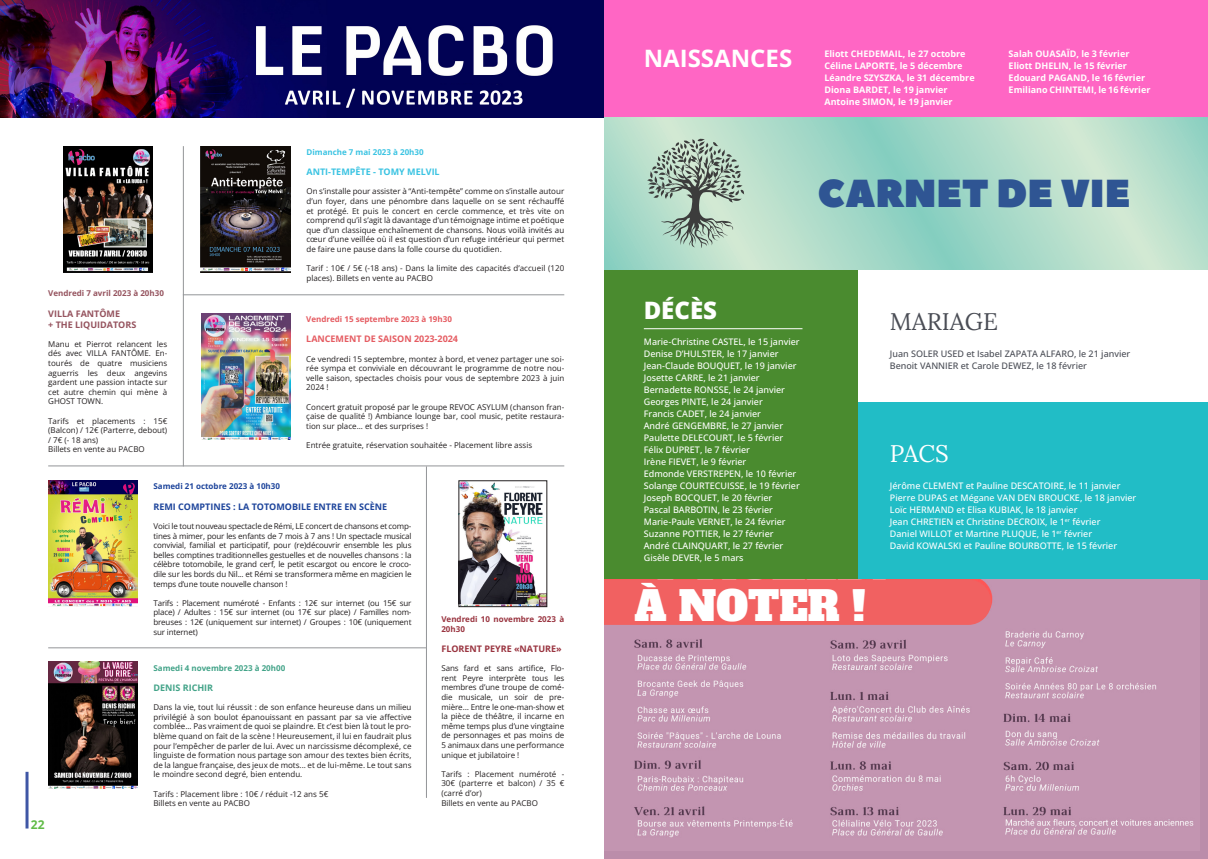
<style>
.page{position:relative;width:1208px;height:859px;background:#fff}
.page>*{position:absolute;margin:0;border:0;box-sizing:border-box;transform-origin:0 0}
.t1{font:40px "Alfa Slab One";color:#fff}
.t2{font:39px "Peace Sans";color:#2f5593}
.t3{font:700 24px "Open Sans";color:#fff}
.t4{font:24px "Lora";color:#4a4d55}
.t5{font:800 24px "Open Sans";color:#fff}
.t6{font:24px "Lora";color:#fff}
.t7{font:700 12px "Open Sans";color:#60bb46}
.t8{font:500 9px "Open Sans";color:#fff}
.t9{font:700 9px "Open Sans";color:#fff}
.t10{font:500 9px "Open Sans";color:#4a4d55}
.t11{font:700 9px "Open Sans";color:#1d449b}
.t12{font:700 9px "Open Sans";color:#95535e}
.t13{font:700 9px "Open Sans";color:#e55b61}
.t14{font:700 9px "Open Sans";color:#3ac3e2}
.t15{font:700 9px "Open Sans";color:#99333f}
.t16{font:700 9px "Open Sans";color:#42a388}
.t17{font:8px/9.6px "Open Sans";color:#231f20;text-align:justify}
.t18{font:700 8px "Open Sans";color:#e55b61}
.t19{font:700 8px/9.6px "Open Sans";color:#99333f}
.t20{font:700 8px "Open Sans";color:#1d449b}
.t21{font:700 8px "Open Sans";color:#42a388}
.t22{font:700 8px "Open Sans";color:#95535e}
.t23{font:700 8px "Open Sans";color:#3ac3e2}
</style>
<div class="page">
<hr style="left:26px;top:772px;width:3px;height:56px;background:#3f56a5">
<div style="left:604px;top:0;width:604px;height:119px;background:#ff66c4"></div>
<div style="left:604px;top:269px;width:254px;height:318px;background:#4a8b2f"></div>
<div style="left:858px;top:403px;width:350px;height:184px;background:#21bdc6"></div>
<svg style="left:604px;top:118px;width:604px;height:151px;background:#addbc9"></svg>
<hr style="left:644px;top:328px;width:158px;height:1px;background:#fff">
<svg style="left:647px;top:139px;width:97px;height:109px;background:#a3bbac"></svg>
<div style="left:604px;top:580px;width:604px;height:279px;background:#c395b1"></div>
<img style="left:0;top:0;width:604px;height:118px">
<img style="left:63px;top:146px;width:89px;height:126px">
<img style="left:201px;top:313px;width:89px;height:127px">
<img style="left:48px;top:481px;width:89px;height:126px">
<img style="left:460px;top:482px;width:85px;height:123px">
<div style="left:458px;top:480px;width:89px;height:127px;border:1px solid #231f20"></div>
<img style="left:48px;top:662px;width:89px;height:126px">
<img style="left:201px;top:146px;width:89px;height:126px">
<hr style="left:48px;top:465px;width:516px;height:1px;background:#939598">
<hr style="left:183px;top:294px;width:381px;height:1px;background:#939598">
<hr style="left:48px;top:647px;width:378px;height:1px;background:#939598">
<hr style="left:183px;top:146px;width:1px;height:320px;background:#939598">
<hr style="left:426px;top:466px;width:1px;height:332px;background:#939598">
<img style="left:634px;top:579px;width:565px;height:259px">
<div style="left:604px;top:579px;width:387px;height:46px;background:#f16161"></div>
<p class="t22" style="left:48px;top:288px;width:117px">Vendredi 7 avril 2023 à 20h30</p>
<p class="t12" style="left:48px;top:307px;width:73px">VILLA FANTÔME</p>
<p class="t12" style="left:48px;top:318px;width:90px">+ THE LIQUIDATORS</p>
<p class="t17" style="left:48px;top:339px;width:121px">Manu et Pierrot relancent les dés avec VILLA FANTÔME. En&shy;tourés de quatre musiciens aguerris les deux angevins gardent une passion intacte sur cet autre chemin qui mène à GHOST TOWN.</p>
<p class="t17" style="left:48px;top:416px;width:121px">Tarifs et placements : 15€ (Balcon) / 12€ (Parterre, debout) / 7€ (- 18 ans)</p>
<p class="t17" style="left:48px;top:445px;width:98px">Billets en vente au PACBO</p>
<p class="t23" style="left:306px;top:146px;width:119px">Dimanche 7 mai 2023 à 20h30</p>
<p class="t14" style="left:306px;top:166px;width:135px">ANTI-TEMPÊTE - TOMY MELVIL</p>
<p class="t17" style="left:306px;top:186px;width:259px">On s’installe pour assister à “Anti-tempête” comme on s’installe autour d’un foyer, dans une pénombre dans laquelle on se sent réchauffé et protégé. Et puis le concert en cercle commence, et très vite on comprend qu’il s’agit là davantage d’un témoignage intime et poétique que d’un classique enchaînement de chansons. Nous voilà invités au cœur d’une veillée où il est question d’un refuge intérieur qui permet de faire une pause dans la folle course du quotidien.</p>
<p class="t17" style="left:306px;top:263px;width:259px">Tarif : 10€ / 5€ (-18 ans) - Dans la limite des capacités d’accueil (120 places). Billets en vente au PACBO</p>
<p class="t18" style="left:306px;top:314px;width:147px">Vendredi 15 septembre 2023 à 19h30</p>
<p class="t13" style="left:306px;top:333px;width:153px">LANCEMENT DE SAISON 2023-2024</p>
<p class="t17" style="left:306px;top:354px;width:259px">Ce vendredi 15 septembre, montez à bord, et venez partager une soi&shy;rée sympa et conviviale en découvrant le programme de notre nou&shy;velle saison, spectacles choisis pour vous de septembre 2023 à juin 2024 !</p>
<p class="t17" style="left:306px;top:402px;width:259px">Concert gratuit proposé par le groupe REVOC ASYLUM (chanson fran&shy;çaise de qualité !) Ambiance lounge bar, cool music, petite restaura&shy;tion sur place... et des surprises !</p>
<p class="t17" style="left:306px;top:440px;width:227px">Entrée gratuite, réservation souhaitée - Placement libre assis</p>
<h3 class="t7" style="left:31px;top:816px;width:15px">22</h3>
<p class="t20" style="left:153px;top:481px;width:128px">Samedi 21 octobre 2023 à 10h30</p>
<p class="t11" style="left:153px;top:500px;width:235px">REMI COMPTINES : LA TOTOMOBILE ENTRE EN SCÈNE</p>
<p class="t17" style="left:153px;top:521px;width:259px">Voici le tout nouveau spectacle de Rémi, LE concert de chansons et comp&shy;tines à mimer, pour les enfants de 7 mois à 7 ans ! Un spectacle musical convivial, familial et participatif, pour (re)découvrir ensemble les plus belles comptines traditionnelles gestuelles et de nouvelles chansons : la célèbre totomobile, le grand cerf, le petit escargot ou encore le croco&shy;dile sur les bords du Nil... et Rémi se transformera même en magicien le temps d’une toute nouvelle chanson !</p>
<p class="t17" style="left:153px;top:598px;width:259px">Tarifs : Placement numéroté - Enfants : 12€ sur internet (ou 15€ sur place) / Adultes : 15€ sur internet (ou 17€ sur place) / Familles nom&shy;breuses : 12€ (uniquement sur internet) / Groupes : 10€ (uniquement sur internet)</p>
<p class="t21" style="left:153px;top:662px;width:133px">Samedi 4 novembre 2023 à 20h00</p>
<p class="t16" style="left:153px;top:681px;width:61px">DENIS RICHIR</p>
<p class="t17" style="left:153px;top:702px;width:259px">Dans la vie, tout lui réussit : de son enfance heureuse dans un milieu privilégié à son boulot épanouissant en passant par sa vie affective comblée... Pas vraiment de quoi se plaindre. Et c’est bien là tout le pro&shy;blème quand on fait de la scène ! Heureusement, il lui en faudrait plus pour l’empêcher de parler de lui. Avec un narcissisme décomplexé, ce linguiste de formation nous partage son amour des textes bien écrits, de la langue française, des jeux de mots... et de lui-même. Le tout sans le moindre second degré, bien entendu.</p>
<p class="t17" style="left:153px;top:789px;width:176px">Tarifs : Placement libre : 10€ / réduit -12 ans 5€</p>
<p class="t17" style="left:153px;top:798px;width:98px">Billets en vente au PACBO</p>
<p class="t19" style="left:441px;top:614px;width:124px">Vendredi 10 novembre 2023 à<br>20h30</p>
<p class="t15" style="left:441px;top:642px;width:122px">FLORENT PEYRE «NATURE»</p>
<p class="t17" style="left:441px;top:663px;width:124px">Sans fard et sans artifice, Flo&shy;rent Peyre interprète tous les membres d’une troupe de comé&shy;die musicale, un soir de pre&shy;mière… Entre le one-man-show et la pièce de théâtre, il incarne en même temps plus d’une vingtaine de personnages et pas moins de 5 animaux dans une performance unique et jubilatoire !</p>
<p class="t17" style="left:441px;top:769px;width:124px">Tarifs : Placement numéroté - 30€ (parterre et balcon) / 35 € (carré d’or)</p>
<p class="t17" style="left:441px;top:798px;width:98px">Billets en vente au PACBO</p>
<p class="t3" style="left:643px;top:42px;width:150px">NAISSANCES</p>
<p class="t9" style="left:824px;top:47px;width:143px">Eliott CHEDEMAIL, le 27 octobre</p>
<p class="t9" style="left:824px;top:59px;width:140px">Céline LAPORTE, le 5 décembre</p>
<p class="t9" style="left:824px;top:71px;width:152px">Léandre SZYSZKA, le 31 décembre</p>
<p class="t9" style="left:824px;top:83px;width:125px">Diona BARDET, le 19 janvier</p>
<p class="t9" style="left:824px;top:95px;width:130px">Antoine SIMON, le 19 janvier</p>
<p class="t9" style="left:1008px;top:47px;width:122px">Salah OUASAÏD, le 3 février</p>
<p class="t9" style="left:1008px;top:59px;width:120px">Eliott DHELIN, le 15 février</p>
<p class="t9" style="left:1008px;top:71px;width:138px">Edouard PAGAND, le 16 février</p>
<p class="t9" style="left:1008px;top:83px;width:143px">Emiliano CHINTEMI, le 16 février</p>
<p class="t2" style="left:817px;top:167px;width:314px">CARNET DE VIE</p>
<p class="t5" style="left:643px;top:293px;width:75px">DÉCÈS</p>
<p class="t8" style="left:644px;top:335px;width:157px">Marie-Christine CASTEL, le 15 janvier</p>
<p class="t8" style="left:644px;top:347px;width:136px">Denise D’HULSTER, le 17 janvier</p>
<p class="t8" style="left:644px;top:359px;width:154px">Jean-Claude BOUQUET, le 19 janvier</p>
<p class="t8" style="left:644px;top:371px;width:117px">Josette CARRE, le 21 janvier</p>
<p class="t8" style="left:644px;top:383px;width:143px">Bernadette RONSSE, le 24 janvier</p>
<p class="t8" style="left:644px;top:395px;width:120px">Georges PINTE, le 24 janvier</p>
<p class="t8" style="left:644px;top:407px;width:119px">Francis CADET, le 24 janvier</p>
<p class="t8" style="left:644px;top:419px;width:141px">André GENGEMBRE, le 27 janvier</p>
<p class="t8" style="left:644px;top:431px;width:141px">Paulette DELECOURT, le 5 février</p>
<p class="t8" style="left:644px;top:443px;width:108px">Félix DUPRET, le 7 février</p>
<p class="t8" style="left:644px;top:455px;width:104px">Irène FIEVET, le 9 février</p>
<p class="t8" style="left:644px;top:467px;width:154px">Edmonde VERSTREPEN, le 10 février</p>
<p class="t8" style="left:644px;top:479px;width:158px">Solange COURTECUISSE, le 19 février</p>
<p class="t8" style="left:644px;top:491px;width:130px">Joseph BOCQUET, le 20 février</p>
<p class="t8" style="left:644px;top:503px;width:131px">Pascal BARBOTIN, le 23 février</p>
<p class="t8" style="left:644px;top:515px;width:143px">Marie-Paule VERNET, le 24 février</p>
<p class="t8" style="left:644px;top:527px;width:131px">Suzanne POTTIER, le 27 février</p>
<p class="t8" style="left:644px;top:539px;width:141px">André CLAINQUART, le 27 février</p>
<p class="t8" style="left:644px;top:551px;width:101px">Gisèle DEVER, le 5 mars</p>
<p class="t4" style="left:889px;top:303px;width:110px">MARIAGE</p>
<p class="t10" style="left:890px;top:347px;width:242px">Juan SOLER USED et Isabel ZAPATA ALFARO, le 21 janvier</p>
<p class="t10" style="left:890px;top:359px;width:199px">Benoit VANNIER et Carole DEWEZ, le 18 février</p>
<p class="t6" style="left:890px;top:435px;width:61px">PACS</p>
<p class="t8" style="left:890px;top:479px;width:232px">Jérôme CLEMENT et Pauline DESCATOIRE, le 11 janvier</p>
<p class="t8" style="left:890px;top:491px;width:248px">Pierre DUPAS et Mégane VAN DEN BROUCKE, le 18 janvier</p>
<p class="t8" style="left:890px;top:503px;width:189px">Loïc HERMAND et Elisa KUBIAK, le 18 janvier</p>
<p class="t8" style="left:890px;top:515px;width:212px">Jean CHRETIEN et Christine DECROIX, le 1<sup>er</sup> février</p>
<p class="t8" style="left:890px;top:527px;width:204px">Daniel WILLOT et Martine PLUQUE, le 1<sup>er</sup> février</p>
<p class="t8" style="left:890px;top:539px;width:229px">David KOWALSKI et Pauline BOURBOTTE, le 15 février</p>
<p class="t1" style="left:634px;top:571px;width:232px">À NOTER !</p>
</div>
